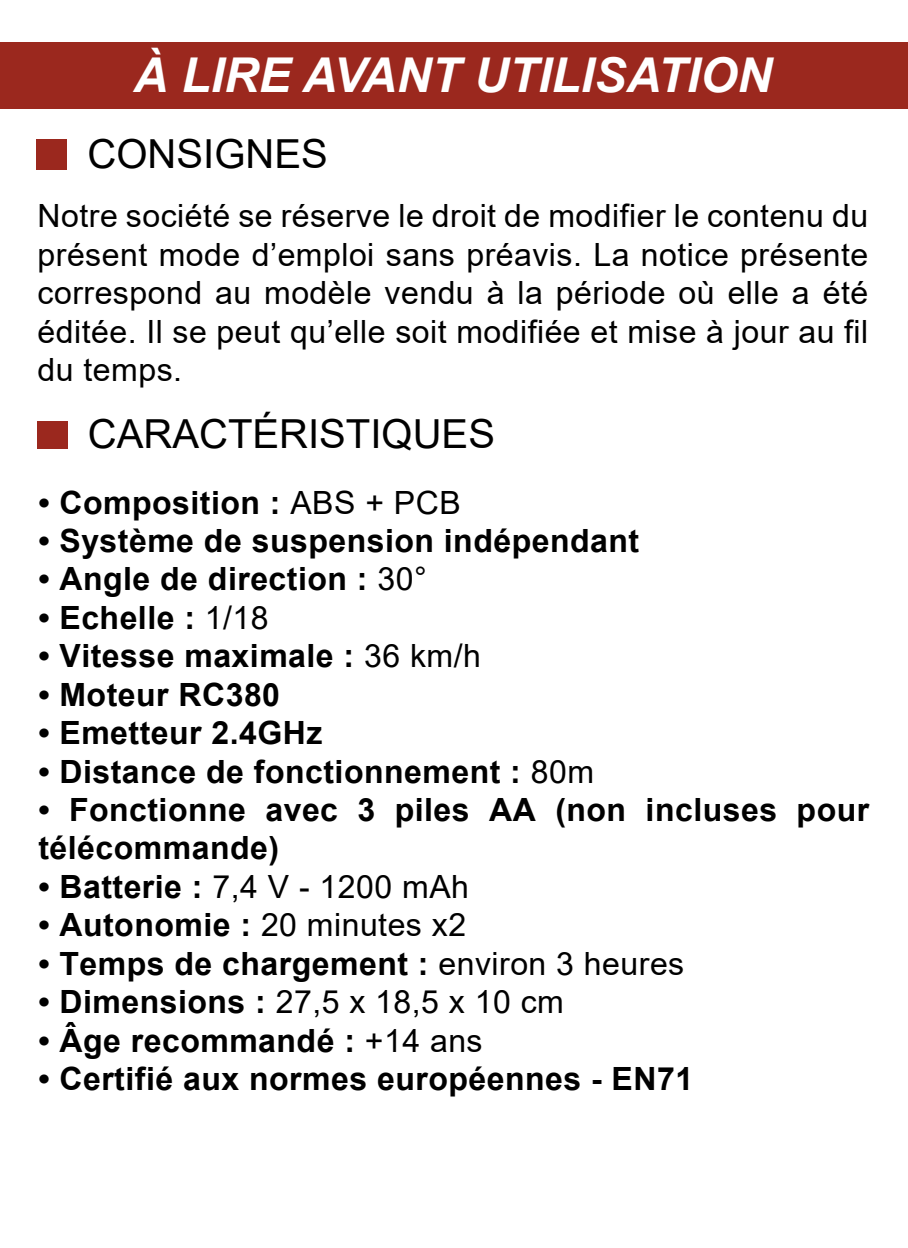
<style>
.page{position:relative;width:908px;height:1248px;background:#fff}
.page>*{position:absolute;margin:0;border:0;box-sizing:border-box;transform-origin:0 0}
.t1{font:italic 700 48px "Arial";color:#fff}
.t2{font:40px "Arial";color:#000}
.t3{font:700 32px/38.4px "Arial";letter-spacing:.015em;color:#000}
.t4{font:32px/38.4px "Arial";letter-spacing:.015em;color:#000;text-align:justify}
.s1{font-weight:400}
.s2{font-weight:700}
</style>
<div class="page">
<div style="left:0;top:43px;width:907px;height:66px;background:#9b281e"></div>
<div style="left:36px;top:139px;width:31px;height:30px;background:#9b281e"></div>
<div style="left:37px;top:421px;width:30px;height:28px;background:#9b281e"></div>
<h1 class="t1" style="left:133px;top:43px;width:640px">À LIRE AVANT UTILISATION</h1>
<p class="t2" style="left:87px;top:127px;width:242px">CONSIGNES</p>
<p class="t4" style="left:38px;top:196px;width:831px">Notre société se réserve le droit de modifier le contenu du présent mode d’emploi sans préavis. La notice présente correspond au modèle vendu à la période où elle a été éditée. Il se peut qu’elle soit modifiée et mise à jour au fil du temps.</p>
<p class="t2" style="left:88px;top:407px;width:408px">CARACTÉRISTIQUES</p>
<p class="t3" style="left:38px;top:483px;width:423px">• Composition : <span class="s1">ABS + PCB</span></p>
<p class="t3" style="left:38px;top:522px;width:602px">• Système de suspension indépendant</p>
<p class="t3" style="left:38px;top:560px;width:390px">• Angle de direction : <span class="s1">30°</span></p>
<p class="t3" style="left:38px;top:598px;width:232px">• Echelle : <span class="s1">1/18</span></p>
<p class="t3" style="left:38px;top:637px;width:444px">• Vitesse maximale : <span class="s1">36 km/h</span></p>
<p class="t3" style="left:38px;top:675px;width:243px">• Moteur RC380</p>
<p class="t3" style="left:38px;top:714px;width:285px">• Emetteur 2.4GHz</p>
<p class="t3" style="left:38px;top:752px;width:557px">• Distance de fonctionnement : <span class="s1">80m</span></p>
<p class="t3" style="left:38px;top:790px;width:832px">• Fonctionne avec 3 piles AA (non incluses pour télécommande)</p>
<p class="t4" style="left:38px;top:867px;width:432px"><span class="s2">• Batterie :</span> 7,4 V - 1200 mAh</p>
<p class="t3" style="left:38px;top:906px;width:429px">• Autonomie : <span class="s1">20 minutes x2</span></p>
<p class="t3" style="left:38px;top:944px;width:647px">• Temps de chargement : <span class="s1">environ 3 heures</span></p>
<p class="t4" style="left:38px;top:982px;width:527px"><span class="s2">• Dimensions :</span> 27,5 x 18,5 x 10 cm</p>
<p class="t3" style="left:38px;top:1021px;width:445px">• Âge recommandé : <span class="s1">+14 ans</span></p>
<p class="t3" style="left:38px;top:1059px;width:656px">• Certifié aux normes européennes - EN71</p>
</div>
